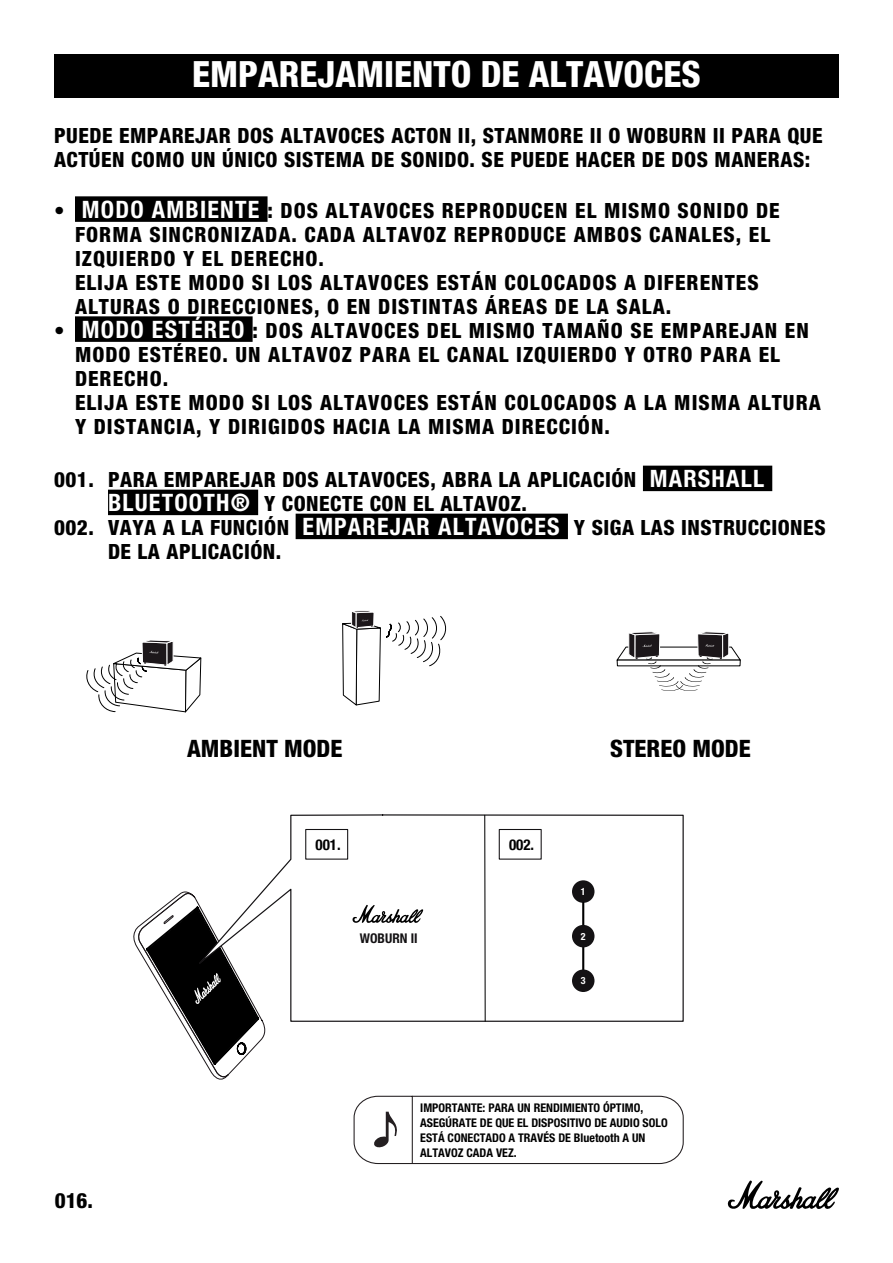
<style>
.page{position:relative;width:893px;height:1263px;background:#fff}
.page>*{position:absolute;margin:0;border:0;box-sizing:border-box;transform-origin:0 0}
.t1{font:800 condensed 36px "Helvetica Neue LT Com";color:#fff}
.t2{font:800 condensed 24px "Helvetica Neue LT Std";color:#000}
.t3{font:800 condensed 21px/24px "Helvetica Neue LT Pro";letter-spacing:.05em;color:#000}
.t4{font:800 condensed 21px/24px "Helvetica Neue LT Pro";letter-spacing:.025em;color:#000}
.t5{font:800 condensed 21px "Helvetica Neue LT Std";color:#000}
.t6{font:700 condensed 15px "Helvetica Neue";color:#000}
.t7{font:700 condensed 13.5px "Helvetica Neue LT Std";color:#141214}
.t8{font:700 condensed 12px/15px "Helvetica Neue LT Pro";color:#000}
.t9{font:700 condensed 9.9px "Helvetica Neue LT Std";color:#fff}
.s1{font-weight:700;font-size:24px;color:#fff}
.s2{font-family:"Helvetica Neue LT Std"}
</style>
<div class="page">
<svg style="left:727px;top:1180px;width:112px;height:29px"></svg>
<div style="left:54px;top:54px;width:785px;height:44px;background:#000"></div>
<div style="left:75px;top:196px;width:193px;height:26px;background:#000"></div>
<div style="left:75px;top:316px;width:178px;height:26px;background:#000"></div>
<div style="left:643px;top:466px;width:129px;height:25px;background:#000"></div>
<div style="left:108px;top:490px;width:150px;height:25px;background:#000"></div>
<div style="left:296px;top:514px;width:272px;height:25px;background:#000"></div>
<svg style="left:353px;top:1095px;width:331px;height:69px"></svg>
<svg style="left:133px;top:891px;width:133px;height:189px"></svg>
<svg style="left:189px;top:814px;width:495px;height:208px"></svg>
<div style="left:305px;top:829px;width:43px;height:31px;border:1px solid #141214"></div>
<hr style="left:484px;top:815px;width:2px;height:206px;background:#000">
<div style="left:499px;top:829px;width:43px;height:31px;border:1px solid #141214"></div>
<svg style="left:351px;top:904px;width:72px;height:20px"></svg>
<div style="left:572px;top:880px;width:22px;height:23px;background:#141214;border-radius:50%"></div>
<hr style="left:582px;top:903px;width:2px;height:81px;background:#000">
<div style="left:572px;top:925px;width:22px;height:22px;background:#141214;border-radius:50%"></div>
<div style="left:572px;top:969px;width:22px;height:23px;background:#141214;border-radius:50%"></div>
<svg style="left:616px;top:631px;width:125px;height:60px"></svg>
<svg style="left:342px;top:610px;width:105px;height:96px"></svg>
<svg style="left:86px;top:640px;width:116px;height:73px"></svg>
<h1 class="t1" style="left:192px;top:52px;width:510px">EMPAREJAMIENTO DE ALTAVOCES</h1>
<p class="t4" style="left:54px;top:123px;width:770px">PUEDE EMPAREJAR DOS ALTAVOCES ACTON II, STANMORE II O WOBURN II PARA QUE<br>ACTÚEN COMO UN ÚNICO SISTEMA DE SONIDO. SE PUEDE HACER DE DOS MANERAS:</p>
<p class="t3" style="left:75px;top:198px;width:706px;text-indent:-21px">• <span class="s1">MODO AMBIENTE</span> : DOS ALTAVOCES REPRODUCEN EL MISMO SONIDO DE FORMA SINCRONIZADA. CADA ALTAVOZ REPRODUCE AMBOS CANALES, EL IZQUIERDO Y EL DERECHO.<br>ELIJA ESTE MODO SI LOS ALTAVOCES ESTÁN COLOCADOS A DIFERENTES ALTURAS O DIRECCIONES, O EN DISTINTAS ÁREAS DE LA SALA.</p>
<p class="t3" style="left:75px;top:318px;width:747px;text-indent:-21px">• <span class="s1">MODO ESTÉREO</span> : DOS ALTAVOCES DEL MISMO TAMAÑO SE EMPAREJAN EN MODO ESTÉREO. UN ALTAVOZ PARA EL CANAL IZQUIERDO Y OTRO PARA EL DERECHO.<br>ELIJA ESTE MODO SI LOS ALTAVOCES ESTÁN COLOCADOS A LA MISMA ALTURA Y DISTANCIA, Y DIRIGIDOS HACIA LA MISMA DIRECCIÓN.</p>
<p class="t4" style="left:54px;top:467px;width:712px"><span class="s2">001.</span> PARA EMPAREJAR DOS ALTAVOCES, ABRA LA APLICACIÓN <span class="s1">MARSHALL</span></p>
<p class="t4" style="left:108px;top:491px;width:420px"><span class="s1">BLUETOOTH®</span> Y CONECTE CON EL ALTAVOZ.</p>
<p class="t4" style="left:54px;top:515px;width:773px"><span class="s2">002.</span> VAYA A LA FUNCIÓN <span class="s1">EMPAREJAR ALTAVOCES</span> Y SIGA LAS INSTRUCCIONES</p>
<p class="t4" style="left:108px;top:539px;width:175px">DE LA APLICACIÓN.</p>
<p class="t2" style="left:187px;top:734px;width:157px">AMBIENT MODE</p>
<p class="t2" style="left:610px;top:734px;width:142px">STEREO MODE</p>
<p class="t6" style="left:315px;top:832px;width:27px">001.</p>
<p class="t6" style="left:509px;top:832px;width:27px">002.</p>
<p class="t7" style="left:360px;top:930px;width:59px">WOBURN II</p>
<p class="t9" style="left:581px;top:885px;width:6px">1</p>
<p class="t9" style="left:581px;top:930px;width:6px">2</p>
<p class="t9" style="left:581px;top:974px;width:6px">3</p>
<p class="t5" style="left:55px;top:1187px;width:40px">016.</p>
<p class="t8" style="left:420px;top:1100px;width:249px">IMPORTANTE: PARA UN RENDIMIENTO ÓPTIMO, ASEGÚRATE DE QUE EL DISPOSITIVO DE AUDIO SOLO ESTÁ CONECTADO A TRAVÉS DE Bluetooth A UN ALTAVOZ CADA VEZ.</p>
</div>
